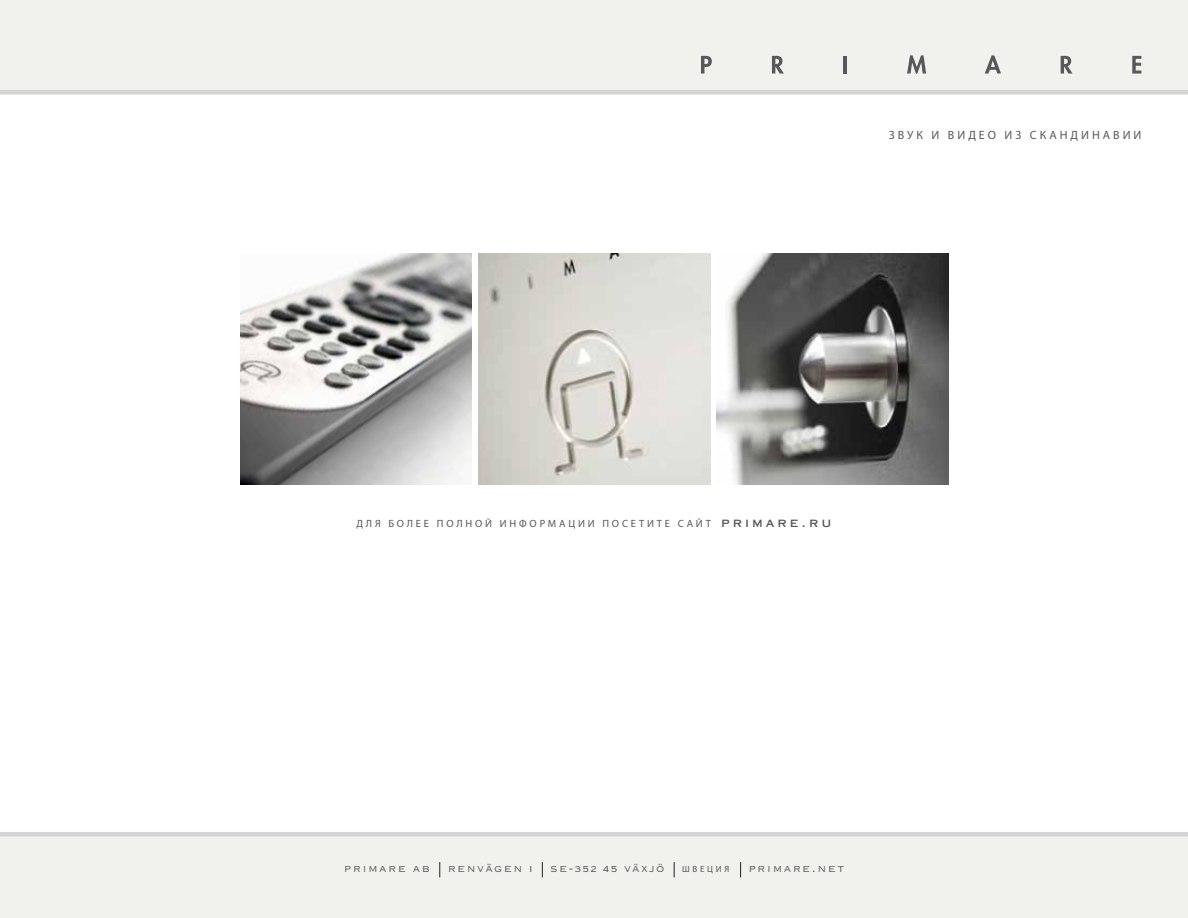
<style>
.page{position:relative;width:1188px;height:918px;background:#fff}
.page>*{position:absolute;margin:0;border:0;box-sizing:border-box;transform-origin:0 0}
.t1{font:13.5px "Lindgrensans";letter-spacing:.1em;color:#57585a}
.t2{font:12px "Myriad Pro";color:#57585a}
.t3{font:10.5px "Myriad Pro";letter-spacing:.27em;color:#57585a}
.t4{font:9px "Myriad Pro";color:#57585a}
.s1{font-family:"Lindgrensans";font-weight:700;font-size:12px}
.s2{font-size:11.25px}
</style>
<div class="page">
<div style="left:0;top:832px;width:1188px;height:86px;background:#f1f2ed"></div>
<div style="left:0;top:0;width:1188px;height:94px;background:#f1f2ed"></div>
<svg style="left:440px;top:862px;width:1px;height:15px"></svg>
<svg style="left:542px;top:862px;width:1px;height:15px"></svg>
<svg style="left:674px;top:862px;width:1px;height:15px"></svg>
<svg style="left:740px;top:862px;width:1px;height:15px"></svg>
<img style="left:240px;top:253px;width:232px;height:232px">
<img style="left:479px;top:253px;width:231px;height:232px">
<img style="left:717px;top:253px;width:231px;height:232px">
<svg style="left:701px;top:56px;width:11px;height:18px"></svg>
<svg style="left:772px;top:56px;width:12px;height:18px"></svg>
<hr style="left:844px;top:56px;width:3px;height:18px;background:#57585a">
<svg style="left:907px;top:55px;width:19px;height:19px"></svg>
<svg style="left:985px;top:55px;width:16px;height:19px"></svg>
<svg style="left:1061px;top:56px;width:12px;height:18px"></svg>
<svg style="left:1132px;top:56px;width:9px;height:18px"></svg>
<p class="t2" style="left:889px;top:128px;width:10px">звук</p>
<p class="t2" style="left:932px;top:128px;width:27px">и видео</p>
<p class="t2" style="left:1005px;top:128px;width:9px">из</p>
<p class="t2" style="left:1030px;top:128px;width:12px">скандинавии</p>
<p class="t3" style="left:356px;top:517px;width:477px">ДЛЯ БОЛЕЕ ПОЛНОЙ ИНФОРМАЦИИ ПОСЕТИТЕ САЙТ <span class="s1">primare.ru</span></p>
<p class="t1" style="left:344px;top:862px;width:88px">primare ab</p>
<p class="t1" style="left:448px;top:862px;width:87px">renvägen <span class="s2">1</span></p>
<p class="t1" style="left:550px;top:862px;width:116px">se-<span class="s2">352 45</span> växjö</p>
<p class="t4" style="left:682px;top:864px;width:9px">швеци</p>
<p class="t4" style="left:724px;top:864px;width:6px">я</p>
<p class="t1" style="left:748px;top:862px;width:97px">primare.net</p>
</div>
